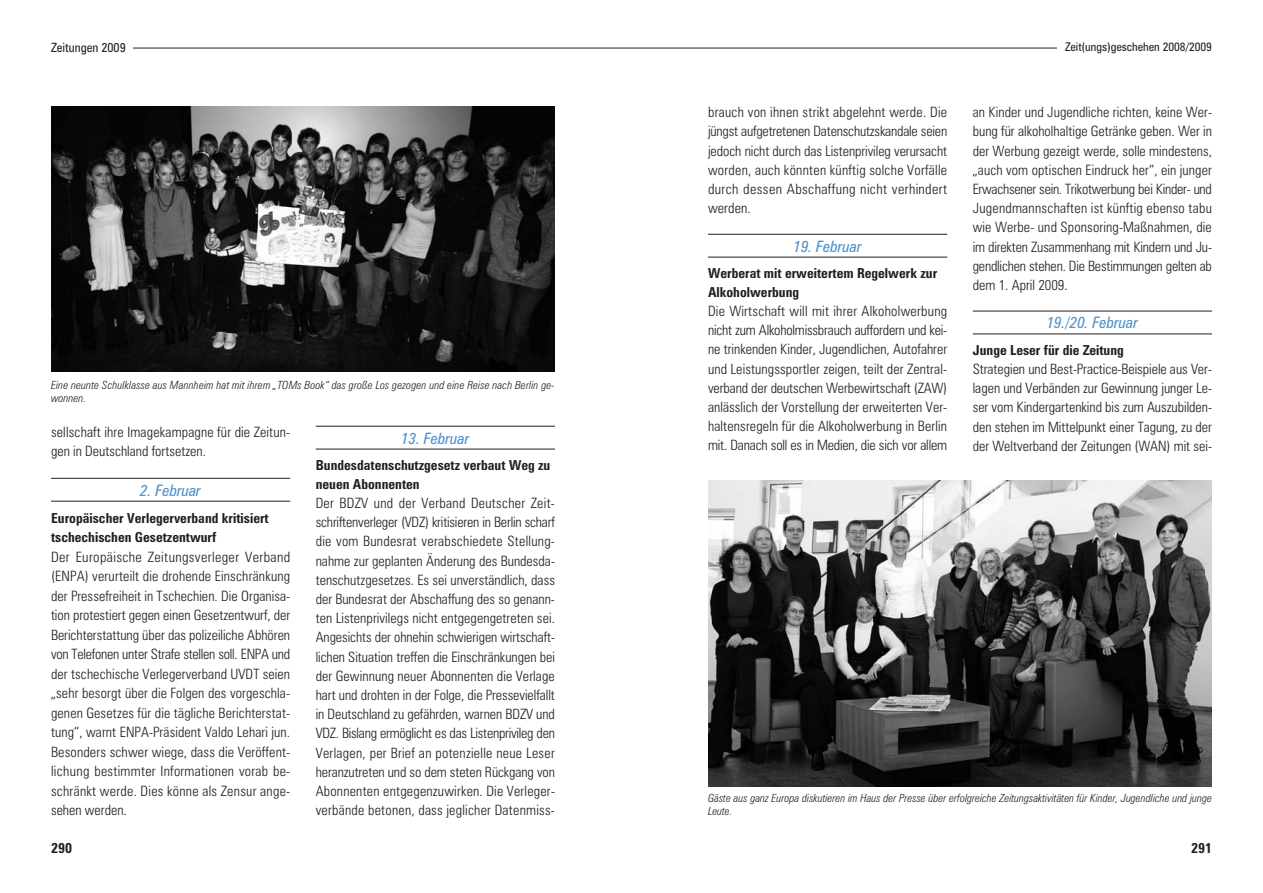
<style>
.page{position:relative;width:1263px;height:893px;background:#fff}
.page>*{position:absolute;margin:0;border:0;box-sizing:border-box;transform-origin:0 0}
.t1{font:italic 15.75px "Zurich Cn BT";color:#4d90cd}
.t2{font:14.25px/19.2px "Zurich Lt Cn BT";letter-spacing:.01em;color:#231f20;text-align:justify}
.t3{font:700 14.25px "Zurich Cn BT";color:#231f20}
.t4{font:700 13.8px/18.8px "Zurich Cn BT";color:#231f20}
.t5{font:12.75px "Zurich Cn BT";color:#231f20}
.t6{font:12px "Zurich Cn BT";color:#231f20}
.t7{font:italic 11.25px/13.5px "Zurich Lt Cn";color:#231f20}
</style>
<div class="page">
<hr style="left:78px;top:48px;width:1104px;height:1px;background:#231f20">
<div style="left:1058px;top:33px;width:158px;height:26px;background:#fff"></div>
<hr style="left:708px;top:234px;width:239px;height:1px;background:#231f20">
<hr style="left:708px;top:257px;width:239px;height:1px;background:#231f20">
<hr style="left:973px;top:311px;width:239px;height:1px;background:#231f20">
<hr style="left:973px;top:334px;width:239px;height:1px;background:#231f20">
<div style="left:43px;top:33px;width:90px;height:26px;background:#fff"></div>
<hr style="left:51px;top:478px;width:239px;height:1px;background:#231f20">
<hr style="left:51px;top:501px;width:239px;height:1px;background:#231f20">
<hr style="left:316px;top:426px;width:239px;height:1px;background:#231f20">
<hr style="left:316px;top:449px;width:239px;height:1px;background:#231f20">
<img style="left:708px;top:480px;width:504px;height:307px">
<img style="left:51px;top:106px;width:504px;height:265px">
<p class="t5" style="left:51px;top:43px;width:76px">Zeitungen 2009</p>
<p class="t7" style="left:51px;top:379px;width:505px">Eine neunte Schulklasse aus Mannheim hat mit ihrem „TOMs Book“ das große Los gezogen und eine Reise nach Berlin ge&shy;wonnen.</p>
<p class="t2" style="left:51px;top:423px;width:241px">sellschaft ihre Imagekampagne für die Zeitun&shy;gen in Deutschland fortsetzen.</p>
<p class="t1" style="left:140px;top:484px;width:62px">2. Februar</p>
<p class="t4" style="left:51px;top:509px;width:219px;line-height:19.5px">Europäischer Verlegerverband kritisiert tschechischen Gesetzentwurf</p>
<p class="t2" style="left:51px;top:548px;width:241px">Der Europäische Zeitungsverleger Verband (ENPA) verurteilt die drohende Einschränkung der Pressefreiheit in Tschechien. Die Organisa&shy;tion protestiert gegen einen Gesetzentwurf, der Berichterstattung über das polizeiliche Abhören von Telefonen unter Strafe stellen soll. ENPA und der tschechische Verlegerverband UVDT seien „sehr besorgt über die Folgen des vorgeschla&shy;genen Gesetzes für die tägliche Berichterstat&shy;tung“, warnt ENPA-Präsident Valdo Lehari jun.<br>Besonders schwer wiege, dass die Veröffent&shy;lichung bestimmter Informationen vorab be&shy;schränkt werde. Dies könne als Zensur ange - sehen werden.</p>
<p class="t3" style="left:51px;top:842px;width:23px">290</p>
<p class="t1" style="left:401px;top:432px;width:70px">13. Februar</p>
<p class="t4" style="left:316px;top:457px;width:236px">Bundesdatenschutzgesetz verbaut Weg zu neuen Abonnenten</p>
<p class="t2" style="left:316px;top:495px;width:241px">Der BDZV und der Verband Deutscher Zeit&shy;schriftenverleger (VDZ) kritisieren in Berlin scharf die vom Bundesrat verabschiedete Stellung&shy;nahme zur geplanten Änderung des Bundesda&shy;tenschutzgesetzes. Es sei unverständlich, dass der Bundesrat der Abschaffung des so genann&shy;ten Listenprivilegs nicht entgegengetreten sei.<br>Angesichts der ohnehin schwierigen wirtschaft&shy;lichen Situation treffen die Einschränkungen bei der Gewinnung neuer Abonnenten die Verlage hart und drohten in der Folge, die Pressevielfallt in Deutschland zu gefährden, warnen BDZV und VDZ. Bislang ermöglicht es das Listenprivileg den Verlagen, per Brief an potenzielle neue Leser he ranzutreten und so dem steten Rückgang von Abonnenten entgegenzuwirken. Die Verleger&shy;verbände betonen, dass jeglicher Datenmiss-</p>
<p class="t2" style="left:708px;top:104px;width:241px">brauch von ihnen strikt abgelehnt werde. Die jüngst aufgetretenen Datenschutzskandale seien jedoch nicht durch das Listenprivileg verursacht worden, auch könnten künftig solche Vorfälle durch dessen Abschaffung nicht verhindert werden.</p>
<p class="t1" style="left:793px;top:240px;width:70px">19. Februar</p>
<p class="t4" style="left:708px;top:265px;width:231px">Werberat mit erweitertem Regelwerk zur<br>Alkoholwerbung</p>
<p class="t2" style="left:708px;top:303px;width:241px">Die Wirtschaft will mit ihrer Alkoholwerbung nicht zum Alkoholmissbrauch auffordern und kei&shy;ne trinkenden Kinder, Jugendlichen, Autofahrer und Leistungssportler zeigen, teilt der Zentral&shy;verband der deutschen Werbewirtschaft (ZAW) anlässlich der Vorstellung der erweiterten Ver&shy;haltensregeln für die Alkoholwerbung in Berlin mit. Danach soll es in Medien, die sich vor allem</p>
<p class="t6" style="left:1065px;top:43px;width:148px">Zeit(ungs)geschehen 2008/2009</p>
<p class="t2" style="left:973px;top:104px;width:241px">an Kinder und Jugendliche richten, keine Wer&shy;bung für alkoholhaltige Getränke geben. Wer in der Werbung gezeigt werde, solle mindestens, „auch vom optischen Eindruck her“, ein junger Erwachsener sein. Trikotwerbung bei Kinder- und Jugendmannschaften ist künftig ebenso tabu wie Werbe- und Sponsoring-Maßnahmen, die im direkten Zusammenhang mit Kindern und Ju&shy;gendlichen stehen. Die Bestimmungen gelten ab dem 1. April 2009.</p>
<p class="t1" style="left:1047px;top:317px;width:93px">19./20. Februar</p>
<p class="t4" style="left:973px;top:342px;width:153px">Junge Leser für die Zeitung</p>
<p class="t2" style="left:973px;top:361px;width:241px">Strategien und Best-Practice-Beispiele aus Ver&shy;lagen und Verbänden zur Gewinnung junger Le&shy;ser vom Kindergartenkind bis zum Auszubilden&shy;den stehen im Mittelpunkt einer Tagung, zu der der Weltverband der Zeitungen (WAN) mit sei-</p>
<p class="t7" style="left:708px;top:792px;width:505px">Gäste aus ganz Europa diskutieren im Haus der Presse über erfolgreiche Zeitungsaktivitäten für Kinder, Jugendliche und junge<br>Leute.</p>
<p class="t3" style="left:1191px;top:842px;width:23px">291</p>
</div>
